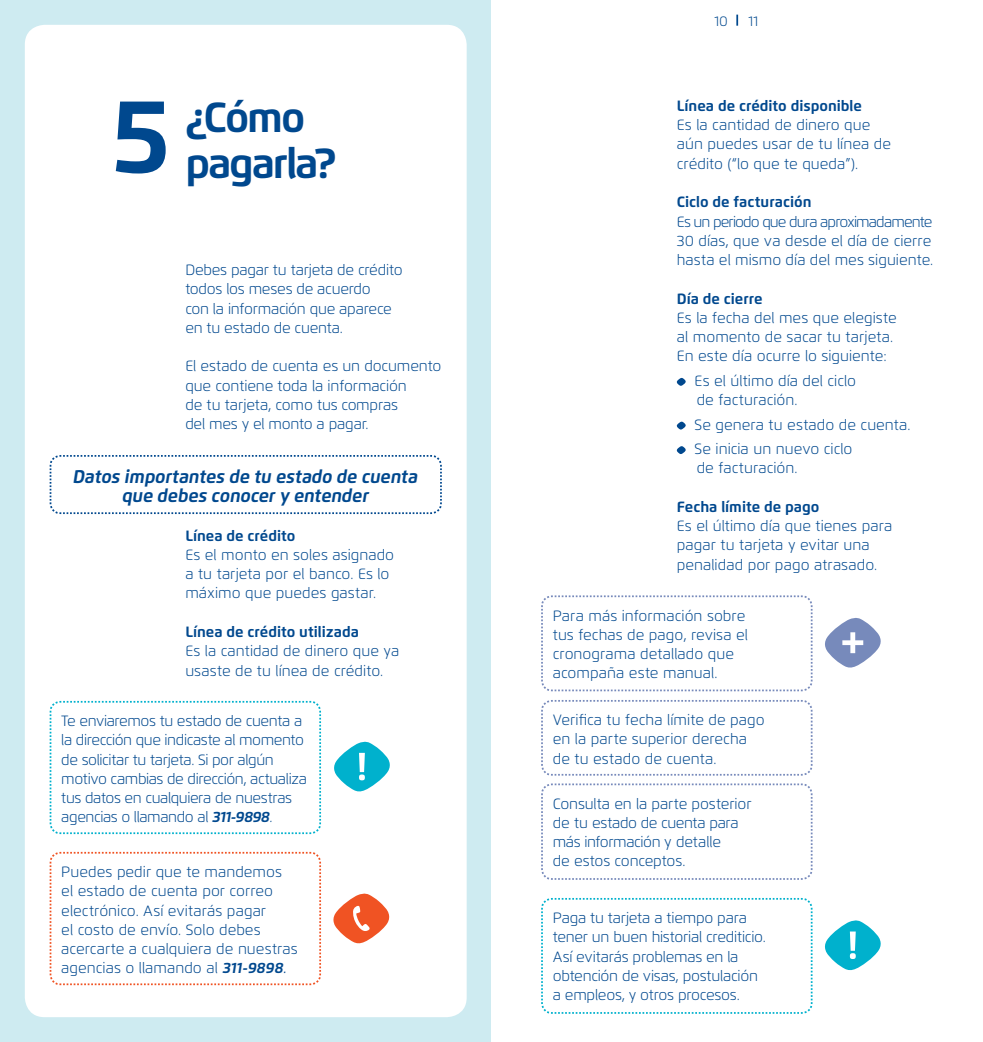
<style>
.page{position:relative;width:983px;height:1042px;background:#fff}
.page>*{position:absolute;margin:0;border:0;box-sizing:border-box;transform-origin:0 0}
.t1{font:700 105px "Flexo";color:#00488e}
.t2{font:700 42px "Flexo";letter-spacing:-.05em;color:#00488e}
.t3{font:italic 700 18.38px/19.2px "Flexo";letter-spacing:-.01em;color:#00488e;text-align:center}
.t4{font:300 14.88px/19.2px "Flexo";color:#00488e}
.t5{font:300 14.88px/19.2px "Flexo";letter-spacing:-.02em;color:#00488e}
.t6{font:300 14.88px/19.2px "Flexo";letter-spacing:-.03em;color:#00488e}
.t7{font:700 14.88px "Flexo";color:#00488e}
.t8{font:300 14px "Flexo";color:#00488e}
.s1{font-weight:700;font-style:italic}
.s2{font-style:italic}
.s3{font-weight:400;font-style:italic}
</style>
<div class="page">
<div style="left:0;top:0;width:491px;height:1042px;background:#ceebf1"></div>
<div style="left:25px;top:25px;width:441px;height:992px;background:#fff;border-radius:20px"></div>
<svg style="left:736px;top:15px;width:2px;height:11px"></svg>
<svg style="left:676px;top:378px;width:10px;height:8px"></svg>
<svg style="left:676px;top:421px;width:10px;height:9px"></svg>
<svg style="left:676px;top:446px;width:10px;height:8px"></svg>
<svg style="left:49px;top:455px;width:393px;height:60px"></svg>
<svg style="left:49px;top:700px;width:273px;height:135px"></svg>
<svg style="left:334px;top:741px;width:56px;height:51px"></svg>
<svg style="left:333px;top:893px;width:57px;height:51px"></svg>
<svg style="left:49px;top:851px;width:273px;height:135px"></svg>
<svg style="left:541px;top:595px;width:272px;height:97px"></svg>
<svg style="left:541px;top:898px;width:272px;height:116px"></svg>
<svg style="left:541px;top:700px;width:272px;height:76px"></svg>
<svg style="left:541px;top:783px;width:272px;height:97px"></svg>
<svg style="left:825px;top:618px;width:56px;height:50px"></svg>
<svg style="left:825px;top:920px;width:56px;height:51px"></svg>
<h1 class="t1" style="left:111px;top:72px;width:61px">5</h1>
<h2 class="t2" style="left:185px;top:92px;width:121px">¿Cómo</h2>
<h2 class="t2" style="left:185px;top:137px;width:153px">pagarla?</h2>
<p class="t5" style="left:185px;top:260px;width:219px">Debes pagar tu tarjeta de crédito todos los meses de acuerdo<br>con la información que aparece en tu estado de cuenta.</p>
<p class="t4" style="left:185px;top:357px;width:257px">El estado de cuenta es un documento que contiene toda la información<br>de tu tarjeta, como tus compras<br>del mes y el monto a pagar.</p>
<p class="t3" style="left:73px;top:467px;width:346px">Datos importantes de tu estado de cuenta que debes conocer y entender</p>
<p class="t7" style="left:185px;top:526px;width:112px">Línea de crédito</p>
<p class="t4" style="left:185px;top:545px;width:210px">Es el monto en soles asignado a tu tarjeta por el banco. Es lo máximo que puedes gastar.</p>
<p class="t7" style="left:185px;top:623px;width:175px">Línea de crédito utilizada</p>
<p class="t4" style="left:185px;top:641px;width:215px">Es la cantidad de dinero que ya usaste de tu línea de crédito.</p>
<p class="t6" style="left:61px;top:711px;width:247px">Te enviaremos tu estado de cuenta a la dirección que indicaste al momento de solicitar tu tarjeta. Si por algún motivo cambias de dirección, actualiza tus datos en cualquiera de nuestras agencias o llamando al <span class="s1">311-9898</span><span class="s2">.</span></p>
<p class="t4" style="left:61px;top:862px;width:238px">Puedes pedir que te mandemos<br>el estado de cuenta por correo electrónico. Así evitarás pagar<br>el costo de envío. Solo debes acercarte a cualquiera de nuestras agencias o llamando al <span class="s1">311-9898</span><span class="s3">.</span></p>
<p class="t8" style="left:714px;top:12px;width:15px">10</p>
<p class="t8" style="left:748px;top:12px;width:11px">11</p>
<p class="t7" style="left:676px;top:97px;width:186px">Línea de crédito disponible</p>
<p class="t4" style="left:676px;top:115px;width:216px">Es la cantidad de dinero que aún puedes usar de tu línea de crédito (“lo que te queda”).</p>
<p class="t7" style="left:676px;top:193px;width:136px">Ciclo de facturación</p>
<p class="t4" style="left:676px;top:212px;width:258px">Es un periodo que dura aproximadamente<br>30 días, que va desde el día de cierre hasta el mismo día del mes siguiente.</p>
<p class="t7" style="left:676px;top:289px;width:87px">Día de cierre</p>
<p class="t4" style="left:676px;top:308px;width:221px">Es la fecha del mes que elegiste al momento de sacar tu tarjeta.<br>En este día ocurre lo siguiente:</p>
<p class="t4" style="left:694px;top:371px;width:163px">Es el último día del ciclo de facturación.</p>
<p class="t4" style="left:694px;top:412px;width:217px;line-height:24.5px">Se genera tu estado de cuenta.<br>Se inicia un nuevo ciclo</p>
<p class="t4" style="left:696px;top:458px;width:102px">de facturación.</p>
<p class="t7" style="left:676px;top:497px;width:144px">Fecha límite de pago</p>
<p class="t4" style="left:676px;top:516px;width:217px">Es el último día que tienes para pagar tu tarjeta y evitar una penalidad por pago atrasado.</p>
<p class="t4" style="left:552px;top:606px;width:197px">Para más información sobre tus fechas de pago, revisa el cronograma detallado que acompaña este manual.</p>
<p class="t4" style="left:552px;top:710px;width:213px">Verifica tu fecha límite de pago en la parte superior derecha de tu estado de cuenta.</p>
<p class="t4" style="left:552px;top:794px;width:200px">Consulta en la parte posterior de tu estado de cuenta para más información y detalle<br>de estos conceptos.</p>
<p class="t5" style="left:552px;top:908px;width:214px">Paga tu tarjeta a tiempo para tener un buen historial crediticio.<br>Así evitarás problemas en la obtención de visas, postulación a empleos, y otros procesos.</p>
</div>
